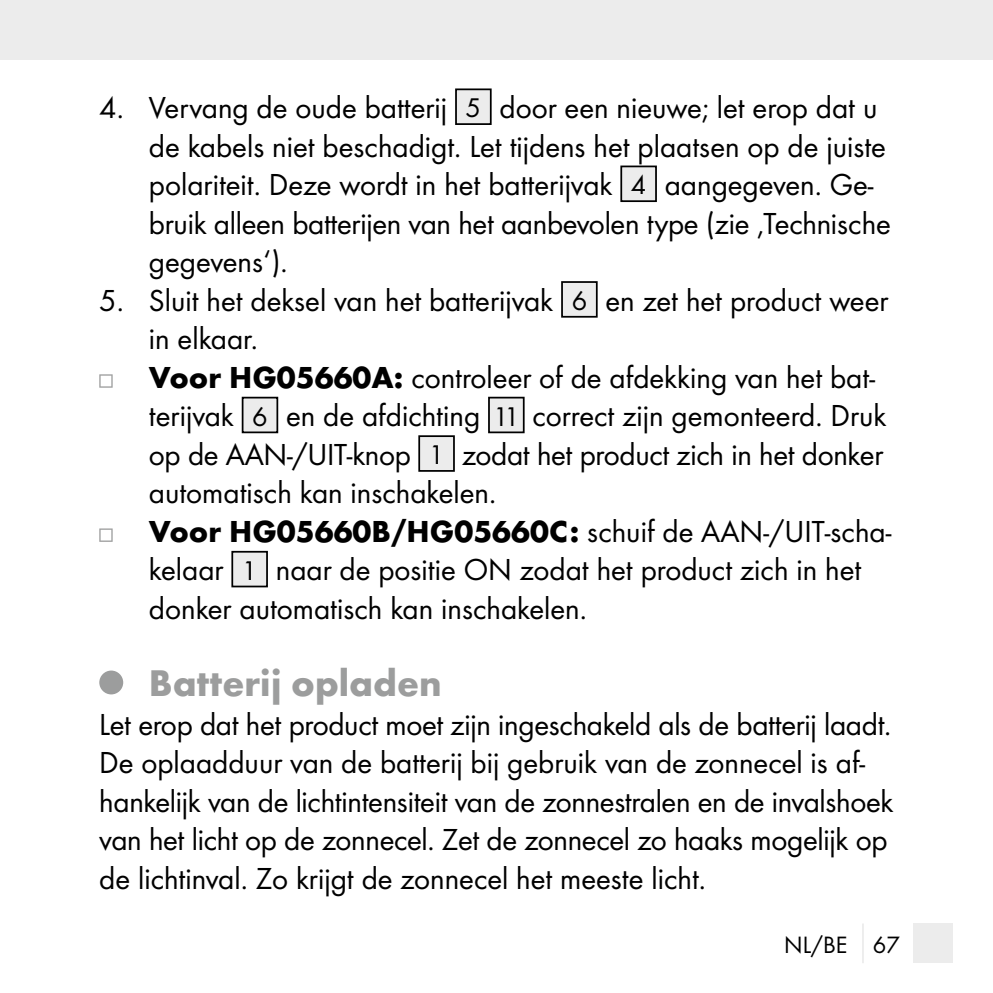
<style>
.page{position:relative;width:993px;height:993px;background:#fff}
.page>*{position:absolute;margin:0;border:0;box-sizing:border-box;transform-origin:0 0}
.t1{font:700 38.5px "Futura";color:#9c9d9d}
.t2{font:31.5px/38.5px "Futura Boo";color:#000}
.t3{font:700 31.5px "Futura";color:#000}
.t4{font:24.5px "Futura Boo";color:#000}
.s1{font-size:28px}
.s2{font-family:"Futura";font-weight:700}
.s3{font-family:"Futura Boo";font-weight:400}
</style>
<div class="page">
<div style="left:0;top:0;width:992px;height:60px;background:#ececec"></div>
<div style="left:913px;top:923px;width:39px;height:39px;background:#ececec"></div>
<hr style="left:861px;top:923px;width:2px;height:39px;background:#ececec">
<div style="left:456px;top:89px;width:34px;height:35px;background:#ececec"></div>
<div style="left:455px;top:88px;width:36px;height:37px;border:2px solid #000"></div>
<div style="left:621px;top:166px;width:34px;height:35px;background:#ececec"></div>
<div style="left:620px;top:165px;width:36px;height:37px;border:2px solid #000"></div>
<div style="left:562px;top:282px;width:34px;height:35px;background:#ececec"></div>
<div style="left:561px;top:281px;width:36px;height:36px;border:2px solid #000"></div>
<svg style="left:99px;top:374px;width:14px;height:13px"></svg>
<div style="left:242px;top:397px;width:35px;height:35px;background:#ececec"></div>
<div style="left:242px;top:396px;width:36px;height:37px;border:2px solid #000"></div>
<div style="left:489px;top:397px;width:34px;height:35px;background:#ececec"></div>
<div style="left:488px;top:396px;width:36px;height:37px;border:2px solid #000"></div>
<div style="left:419px;top:436px;width:35px;height:35px;background:#ececec"></div>
<div style="left:418px;top:435px;width:36px;height:36px;border:2px solid #000"></div>
<svg style="left:99px;top:528px;width:14px;height:13px"></svg>
<div style="left:232px;top:551px;width:35px;height:35px;background:#ececec"></div>
<div style="left:231px;top:550px;width:37px;height:37px;border:2px solid #000"></div>
<div style="left:99px;top:670px;width:24px;height:24px;background:#9c9d9d;border-radius:50%"></div>
<p class="t2" style="left:149px;top:88px;width:743px;text-indent:-50px">4. Vervang de oude batterij <span class="s1">5</span> door een nieuwe; let erop dat u de kabels niet beschadigt. Let tijdens het plaatsen op de juiste polariteit. Deze wordt in het batterijvak <span class="s1">4</span> aangegeven. Ge&shy;bruik alleen batterijen van het aanbevolen type (zie ‚Technische gegevens‘).</p>
<p class="t2" style="left:149px;top:280px;width:740px;text-indent:-50px">5. Sluit het deksel van het batterijvak <span class="s1">6</span> en zet het product weer in elkaar.<br><span class="s2">Voor HG05660A:</span> controleer of de afdekking van het bat&shy;terijvak <span class="s1">6</span> en de afdichting <span class="s1">11</span> correct zijn gemonteerd. Druk op de AAN-/UIT-knop <span class="s1">1</span> zodat het product zich in het donker automatisch kan inschakelen.</p>
<p class="t3" style="left:149px;top:511px;width:743px">Voor HG05660B/HG05660C: <span class="s3">schuif de AAN-/UIT-scha-</span></p>
<p class="t2" style="left:149px;top:550px;width:713px">kelaar <span class="s1">1</span> naar de positie ON zodat het product zich in het donker automatisch kan inschakelen.</p>
<p class="t1" style="left:149px;top:659px;width:294px">Batterij opladen</p>
<p class="t2" style="left:99px;top:704px;width:795px">Let erop dat het product moet zijn ingeschakeld als de batterij laadt.<br>De oplaadduur van de batterij bij gebruik van de zonnecel is af&shy;hankelijk van de lichtintensiteit van de zonnestralen en de invalshoek van het licht op de zonnecel. Zet de zonnecel zo haaks mogelijk op de lichtinval. Zo krijgt de zonnecel het meeste licht.</p>
<p class="t4" style="left:784px;top:929px;width:117px">NL/BE 67</p>
</div>
